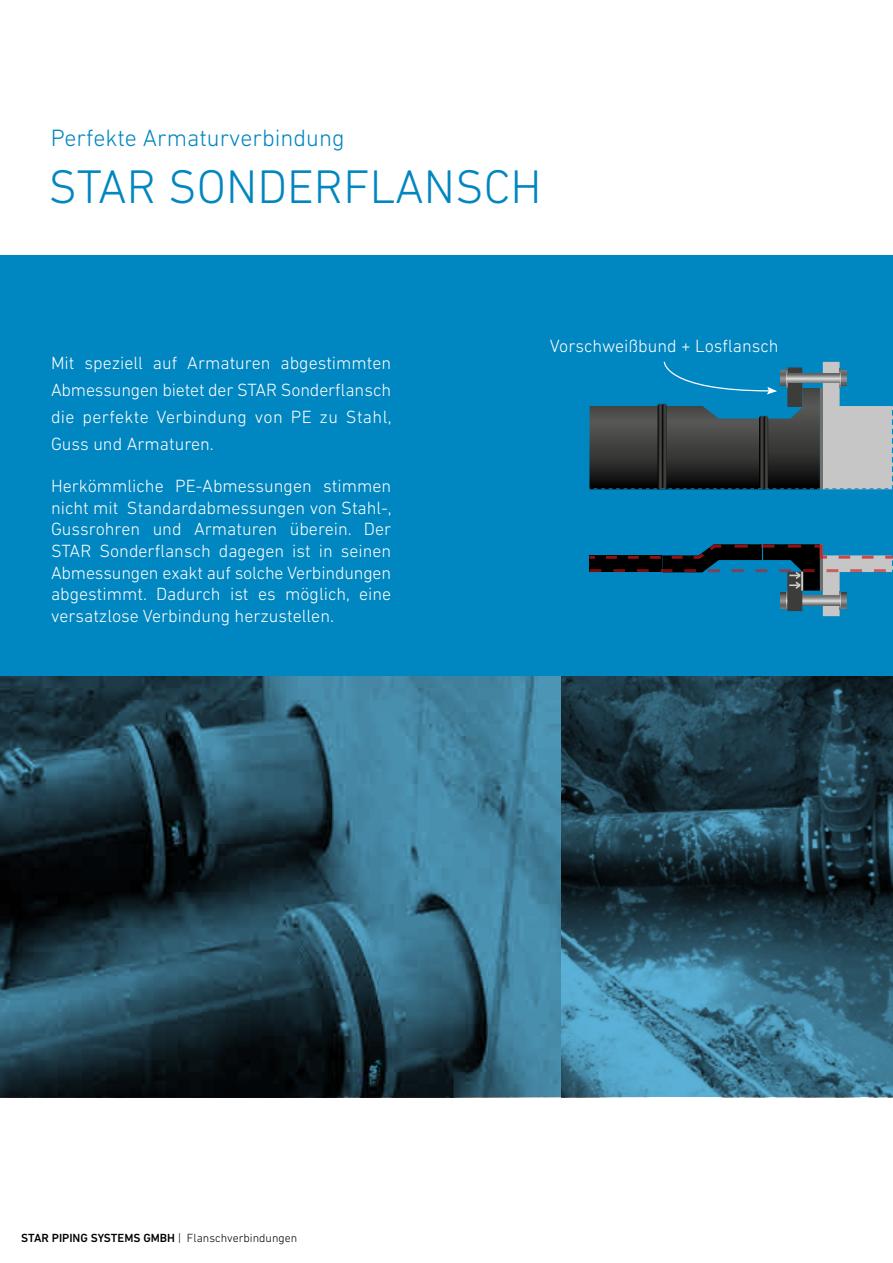
<style>
.page{position:relative;width:893px;height:1263px;background:#fff}
.page>*{position:absolute;margin:0;border:0;box-sizing:border-box;transform-origin:0 0}
.t1{font:300 48px "DIN Next LT Pro";color:#0086c0}
.t2{font:300 24px "DIN Next LT Pro";color:#0086c0}
.t3{font:300 18px/21.6px "DIN Next LT Pro";color:#fff;text-align:justify}
.t4{font:500 12px "DIN Next LT Pro";color:#000}
.s1{font-weight:300}
</style>
<div class="page">
<div style="left:0;top:255px;width:893px;height:421px;background:#0086c0"></div>
<svg style="left:589px;top:361px;width:304px;height:256px"></svg>
<svg style="left:0;top:676px;width:893px;height:421px;background:#295162"></svg>
<h2 class="t2" style="left:51px;top:124px;width:295px">Perfekte Armaturverbindung</h2>
<h1 class="t1" style="left:49px;top:159px;width:494px">STAR SONDERFLANSCH</h1>
<p class="t3" style="left:51px;top:349px;width:342px;line-height:27px">Mit speziell auf Armaturen abgestimmten Abmessungen bietet der STAR Sonderflansch die perfekte Verbindung von PE zu Stahl, Guss und Armaturen.</p>
<p class="t3" style="left:51px;top:475px;width:342px">Herkömmliche PE-Abmessungen stimmen nicht mit Standardabmessungen von Stahl-, Gussrohren und Armaturen überein. Der STAR Sonderflansch dagegen ist in seinen Abmessungen exakt auf solche Verbindungen abgestimmt. Dadurch ist es möglich, eine versatzlose Verbindung herzustellen.</p>
<p class="t3" style="left:550px;top:334px;width:230px">Vorschweißbund + Losflansch</p>
<p class="t4" style="left:21px;top:1231px;width:278px">STAR PIPING SYSTEMS GMBH <span class="s1">| Flanschverbindungen</span></p>
</div>
